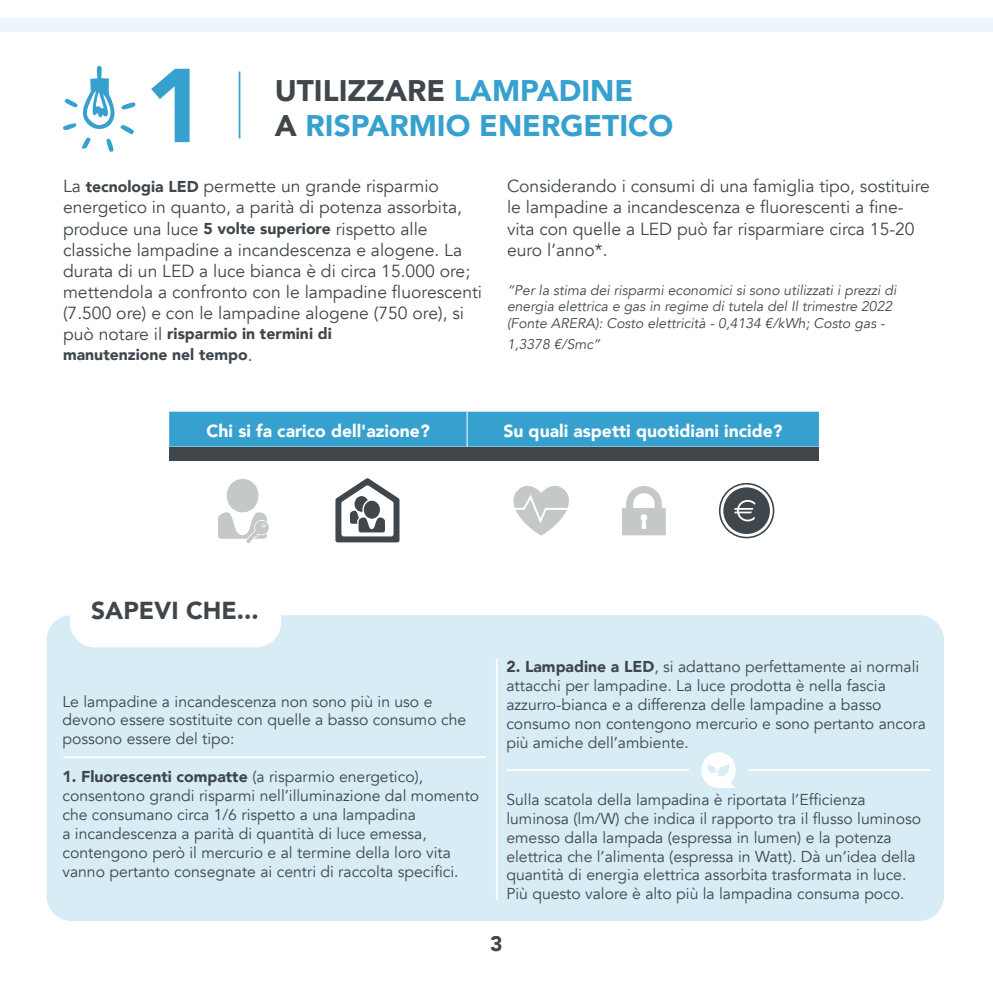
<style>
.page{position:relative;width:993px;height:993px;background:#fff}
.page>*{position:absolute;margin:0;border:0;box-sizing:border-box;transform-origin:0 0}
.t1{font:900 103.6px "Avenir";color:#36a0ce}
.t2{font:900 29.75px "Avenir";color:#36a0ce}
.t3{font:900 29.75px "Avenir";color:#3f474c}
.t4{font:900 24.5px "Avenir";color:#3f474c}
.t5{font:900 21px "Avenir";color:#3f474c}
.t6{font:17.5px/21px "Avenir";color:#3f474c}
.t7{font:900 17.5px "Avenir";color:#fff}
.t8{font:15.75px/18.9px "Avenir";color:#3f474c}
.t9{font:900 15.75px/21px "Avenir";color:#3f474c}
.t10{font:italic 14px/16.8px "Avenir";color:#3f474c}
.s1{color:#36a0ce}
.s2{color:#3f474c}
.s3{font-weight:900;font-size:15.75px}
.s4{font-weight:400;font-size:17.5px}
.s5{font-weight:900}
</style>
<div class="page">
<div style="left:0;top:19px;width:992px;height:13px;background:#ebf5fa"></div>
<hr style="left:238px;top:71px;width:2px;height:67px;background:#36a0ce">
<svg style="left:63px;top:65px;width:73px;height:87px"></svg>
<div style="left:169px;top:411px;width:649px;height:35px;background:#36a0ce"></div>
<hr style="left:466px;top:411px;width:1px;height:35px;background:#fff">
<div style="left:169px;top:447px;width:297px;height:13px;background:#3f474c"></div>
<svg style="left:218px;top:479px;width:51px;height:64px"></svg>
<svg style="left:335px;top:478px;width:64px;height:64px"></svg>
<svg style="left:513px;top:485px;width:56px;height:50px"></svg>
<svg style="left:622px;top:486px;width:43px;height:49px"></svg>
<svg style="left:718px;top:483px;width:56px;height:55px"></svg>
<div style="left:467px;top:447px;width:351px;height:13px;background:#3f474c"></div>
<div style="left:47px;top:615px;width:896px;height:305px;background:#d7ecf5;border-radius:25px"></div>
<hr style="left:495px;top:658px;width:2px;height:241px;background:#fff">
<div style="left:70px;top:580px;width:211px;height:67px;background:#fff;border-radius:25px"></div>
<hr style="left:63px;top:756px;width:423px;height:1px;background:#fff">
<svg style="left:701px;top:752px;width:34px;height:35px"></svg>
<hr style="left:507px;top:769px;width:181px;height:1px;background:#fff">
<hr style="left:747px;top:769px;width:182px;height:1px;background:#fff">
<h1 class="t1" style="left:145px;top:17px;width:63px">1</h1>
<h2 class="t3" style="left:275px;top:65px;width:360px">UTILIZZARE <span class="s1">LAMPADINE</span></h2>
<h2 class="t2" style="left:275px;top:100px;width:400px"><span class="s2">A</span> RISPARMIO ENERGETICO</h2>
<p class="t6" style="left:63px;top:176px;width:420px">La <span class="s3">tecnologia LED</span> permette un grande risparmio energetico in quanto, a parità di potenza assorbita, produce una luce <span class="s3">5 volte superiore</span> rispetto alle classiche lampadine a incandescenza e alogene. La durata di un LED a luce bianca è di circa 15.000 ore; mettendola a confronto con le lampadine fluorescenti (7.500 ore) e con le lampadine alogene (750 ore), si</p>
<p class="t9" style="left:63px;top:322px;width:270px"><span class="s4">può notare il</span> risparmio in termini di manutenzione nel tempo<span class="s4">.</span></p>
<p class="t6" style="left:507px;top:176px;width:424px">Considerando i consumi di una famiglia tipo, sostituire le lampadine a incandescenza e fluorescenti a fine&shy;vita con quelle a LED può far risparmiare circa 15-20 euro l’anno*.</p>
<p class="t10" style="left:507px;top:281px;width:391px">“Per la stima dei risparmi economici si sono utilizzati i prezzi di energia elettrica e gas in regime di tutela del Il trimestre 2022 (Fonte ARERA): Costo elettricità - 0,4134 €/kWh; Costo gas -</p>
<p class="t10" style="left:507px;top:335px;width:95px">1,3378 €/Smc”</p>
<p class="t7" style="left:206px;top:415px;width:224px">Chi si fa carico dell'azione?</p>
<p class="t7" style="left:503px;top:415px;width:281px">Su quali aspetti quotidiani incide?</p>
<h3 class="t4" style="left:91px;top:589px;width:169px">SAPEVI CHE...</h3>
<p class="t8" style="left:62px;top:691px;width:405px">Le lampadine a incandescenza non sono più in uso e devono essere sostituite con quelle a basso consumo che possono essere del tipo:</p>
<p class="t8" style="left:62px;top:767px;width:418px"><span class="s5">1. Fluorescenti compatte</span> (a risparmio energetico), consentono grandi risparmi nell’illuminazione dal momento che consumano circa 1/6 rispetto a una lampadina<br>a incandescenza a parità di quantità di luce emessa, contengono però il mercurio e al termine della loro vita vanno pertanto consegnate ai centri di raccolta specifici.</p>
<p class="t8" style="left:506px;top:657px;width:421px"><span class="s5">2. Lampadine a LED</span>, si adattano perfettamente ai normali attacchi per lampadine. La luce prodotta è nella fascia azzurro-bianca e a differenza delle lampadine a basso consumo non contengono mercurio e sono pertanto ancora più amiche dell’ambiente.</p>
<p class="t8" style="left:506px;top:790px;width:416px">Sulla scatola della lampadina è riportata l’Efficienza luminosa (lm/W) che indica il rapporto tra il flusso luminoso emesso dalla lampada (espressa in lumen) e la potenza elettrica che l’alimenta (espressa in Watt). Dà un’idea della quantità di energia elettrica assorbita trasformata in luce.<br>Più questo valore è alto più la lampadina consuma poco.</p>
<h3 class="t5" style="left:490px;top:925px;width:14px">3</h3>
</div>
